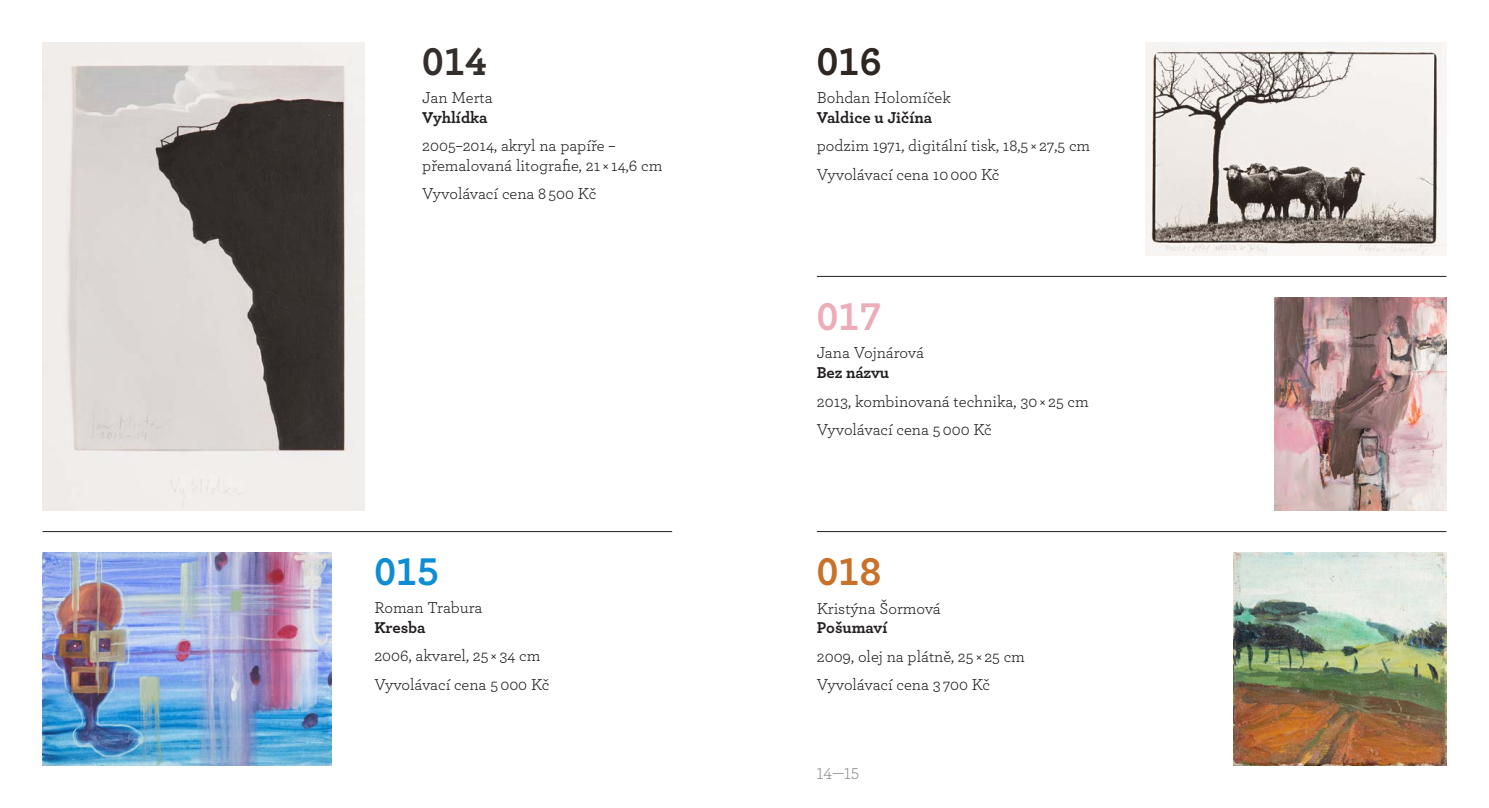
<style>
.page{position:relative;width:1489px;height:808px;background:#fff}
.page>*{position:absolute;margin:0;border:0;box-sizing:border-box;transform-origin:0 0}
.t1{font:700 40.5px "Archer";color:#0e8dd5}
.t2{font:700 40.5px "Archer";color:#342e2c}
.t3{font:700 40.5px "Archer";color:#2d2621}
.t4{font:700 40.5px "Archer";color:#c87129}
.t5{font:700 40.5px "Archer";color:#ecacb8}
.t6{font:16.5px/28.3px "Archer";letter-spacing:-.01em;color:#231f20}
.t7{font:700 16.5px "Archer";letter-spacing:-.005em;color:#231f20}
.t8{font:16.5px "Archer";color:#979391}
</style>
<div class="page">
<hr style="left:816px;top:276px;width:630px;height:1px;background:#231f20">
<hr style="left:816px;top:531px;width:630px;height:1px;background:#231f20">
<hr style="left:43px;top:531px;width:629px;height:1px;background:#231f20">
<img style="left:1233px;top:553px;width:213px;height:212px">
<img style="left:1274px;top:298px;width:172px;height:212px">
<img style="left:1145px;top:43px;width:301px;height:212px">
<img style="left:43px;top:552px;width:289px;height:214px">
<img style="left:43px;top:43px;width:322px;height:467px">
<h1 class="t2" style="left:422px;top:29px;width:66px">014</h1>
<p class="t6" style="left:422px;top:83px;width:72px">Jan Merta</p>
<p class="t7" style="left:422px;top:105px;width:67px">Vyhlídka</p>
<p class="t6" style="left:422px;top:135px;width:242px;line-height:19.8px">2005–2014, akryl na papíře – přemalovaná litografie, 21 × 14‚6 cm</p>
<p class="t6" style="left:422px;top:179px;width:176px">Vyvolávací cena 8 500 Kč</p>
<h1 class="t1" style="left:374px;top:539px;width:66px">015</h1>
<p class="t6" style="left:374px;top:593px;width:110px">Roman Trabura</p>
<p class="t7" style="left:374px;top:614px;width:53px">Kresba</p>
<p class="t6" style="left:374px;top:641px;width:176px">2006, akvarel, 25 × 34 cm<br>Vyvolávací cena 5 000 Kč</p>
<h1 class="t3" style="left:816px;top:29px;width:66px">016</h1>
<p class="t6" style="left:816px;top:83px;width:135px">Bohdan Holomíček</p>
<p class="t7" style="left:816px;top:105px;width:117px">Valdice u Jičína</p>
<p class="t6" style="left:816px;top:131px;width:275px">podzim 1971, digitální tisk, 18‚5 × 27‚5 cm<br>Vyvolávací cena 10 000 Kč</p>
<h1 class="t5" style="left:816px;top:285px;width:66px">017</h1>
<p class="t6" style="left:816px;top:338px;width:109px">Jana Vojnárová</p>
<p class="t7" style="left:816px;top:360px;width:74px">Bez názvu</p>
<p class="t6" style="left:816px;top:386px;width:273px">2013, kombinovaná technika, 30 × 25 cm<br>Vyvolávací cena 5 000 Kč</p>
<h1 class="t4" style="left:816px;top:540px;width:66px">018</h1>
<p class="t6" style="left:816px;top:593px;width:125px">Kristýna Šormová</p>
<p class="t7" style="left:816px;top:615px;width:72px">Pošumaví</p>
<p class="t6" style="left:816px;top:641px;width:210px">2009, olej na plátně, 25 × 25 cm<br>Vyvolávací cena 3 700 Kč</p>
<p class="t8" style="left:816px;top:762px;width:44px">14—15</p>
</div>
